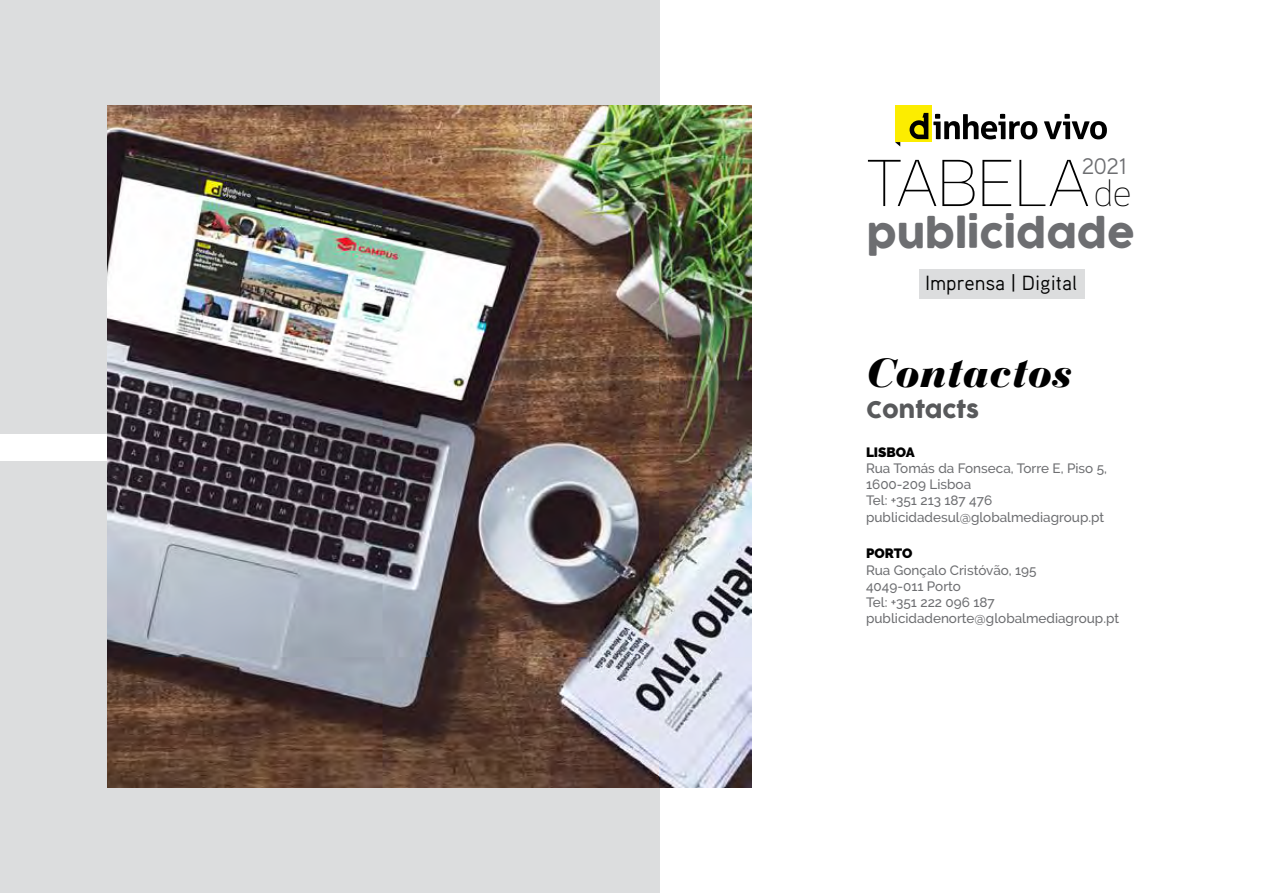
<style>
.page{position:relative;width:1263px;height:893px;background:#fff}
.page>*{position:absolute;margin:0;border:0;box-sizing:border-box;transform-origin:0 0}
.t1{font:100 66.15px "Aaux Pro";color:#000}
.t2{font:italic 900 40.35px "Bauer Bodoni Std";color:#000}
.t3{font:39.3px "COCOGOOSE";color:#6d6e71}
.t4{font:22.8px "COCOGOOSE";color:#58595b}
.t5{font:22.5px "Aaux Pro";color:#6d6e71}
.t6{font:20.55px "Aaux Pro";color:#000}
.t7{font:500 13.5px/16.2px "Raleway";color:#6d6e71}
.t8{font:900 13.5px "Raleway";color:#000}
.s1{font-size:38.25px}
</style>
<div class="page">
<div style="left:0;top:0;width:659px;height:433px;background:#dcddde"></div>
<div style="left:0;top:462px;width:659px;height:431px;background:#dcddde"></div>
<img style="left:108px;top:106px;width:643px;height:681px">
<div style="left:919px;top:269px;width:165px;height:29px;background:#dcddde"></div>
<svg style="left:1044px;top:114px;width:63px;height:25px"></svg>
<div style="left:895px;top:106px;width:36px;height:36px;background:#fced00"></div>
<svg style="left:909px;top:113px;width:128px;height:26px"></svg>
<svg style="left:895px;top:142px;width:5px;height:5px"></svg>
<h3 class="t5" style="left:1082px;top:152px;width:47px">2021</h3>
<h1 class="t1" style="left:866px;top:141px;width:266px">TABELA<span class="s1">de</span></h1>
<h3 class="t3" style="left:867px;top:204px;width:270px">publicidade</h3>
<h3 class="t6" style="left:925px;top:270px;width:153px">Imprensa | Digital</h3>
<h2 class="t2" style="left:866px;top:348px;width:207px">Contactos</h2>
<h3 class="t4" style="left:866px;top:392px;width:115px">Contacts</h3>
<p class="t8" style="left:866px;top:444px;width:50px">LISBOA</p>
<p class="t7" style="left:866px;top:460px;width:242px">Rua Tomás da Fonseca, Torre E, Piso 5,<br>1600-209 Lisboa<br>Tel: +351 213 187 476 publicidadesul@globalmediagroup.pt</p>
<p class="t8" style="left:866px;top:546px;width:48px">PORTO</p>
<p class="t7" style="left:866px;top:562px;width:255px">Rua Gonçalo Cristóvão, 195<br>4049-011 Porto<br>Tel: +351 222 096 187 publicidadenorte@globalmediagroup.pt</p>
</div>
